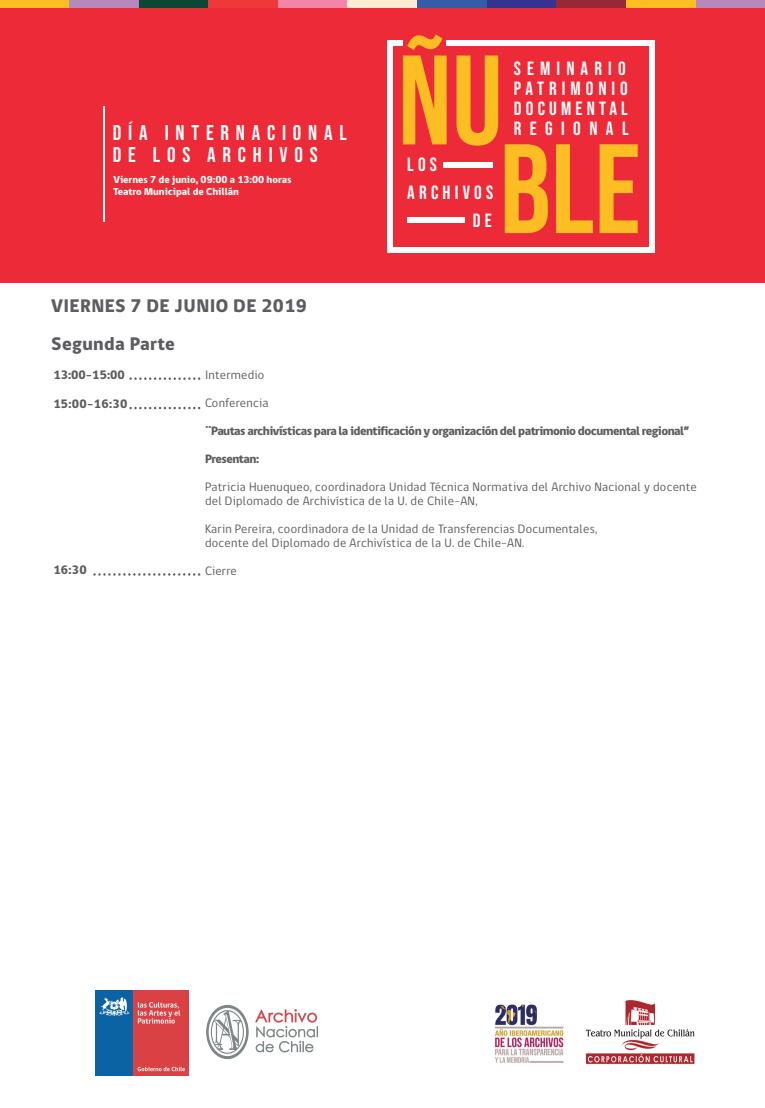
<style>
.page{position:relative;width:765px;height:1108px;background:#fff}
.page>*{position:absolute;margin:0;border:0;box-sizing:border-box;transform-origin:0 0}
.t1{font:21.25px/22.1px "Bebas Neue";letter-spacing:.32em;color:#fff}
.t2{font:19.12px/19.9px "Bebas Neue";letter-spacing:.26em;color:#fff}
.t3{font:19.12px "Bebas Neue";letter-spacing:.22em;color:#fff}
.t4{font:800 18.75px/38px "gob CL";letter-spacing:.02em;color:#5c5d60}
.t5{font:12.5px/14px "gob CL";letter-spacing:.02em;color:#5c5d60}
.t6{font:800 12.5px "gob CL";letter-spacing:-.04em;color:#5c5d60}
.t7{font:800 10.38px/12.4px "gob CL";color:#fff}
</style>
<div class="page">
<img style="left:495px;top:1004px;width:69px;height:59px">
<div style="left:0;top:0;width:765px;height:282px;background:#ed2a38"></div>
<div style="left:95px;top:989px;width:39px;height:86px;background:#0c63a4"></div>
<div style="left:134px;top:989px;width:55px;height:86px;background:#d94144"></div>
<svg style="left:138px;top:1066px;width:47px;height:5px"></svg>
<svg style="left:99px;top:997px;width:30px;height:18px"></svg>
<svg style="left:138px;top:1002px;width:42px;height:21px"></svg>
<svg style="left:255px;top:1009px;width:63px;height:43px"></svg>
<svg style="left:206px;top:1004px;width:43px;height:55px"></svg>
<img style="left:585px;top:1000px;width:110px;height:64px">
<div style="left:0;top:0;width:70px;height:7px;background:#fdbe24"></div>
<div style="left:695px;top:0;width:70px;height:7px;background:#b689bd"></div>
<div style="left:70px;top:0;width:69px;height:7px;background:#b689bd"></div>
<div style="left:139px;top:0;width:70px;height:7px;background:#0a4835"></div>
<div style="left:209px;top:0;width:69px;height:7px;background:#ee383a"></div>
<div style="left:278px;top:0;width:70px;height:7px;background:#f386a8"></div>
<div style="left:348px;top:0;width:69px;height:7px;background:#feebd3"></div>
<div style="left:417px;top:0;width:70px;height:7px;background:#365ba9"></div>
<div style="left:487px;top:0;width:69px;height:7px;background:#34338f"></div>
<div style="left:556px;top:0;width:70px;height:7px;background:#982835"></div>
<div style="left:626px;top:0;width:69px;height:7px;background:#fdbe24"></div>
<svg style="left:403px;top:34px;width:44px;height:110px"></svg>
<svg style="left:457px;top:56px;width:41px;height:90px"></svg>
<svg style="left:505px;top:144px;width:43px;height:89px"></svg>
<svg style="left:556px;top:144px;width:37px;height:89px"></svg>
<svg style="left:600px;top:144px;width:38px;height:89px"></svg>
<div style="left:443px;top:162px;width:50px;height:5px;background:#fff"></div>
<div style="left:407px;top:217px;width:58px;height:6px;background:#fff"></div>
<div style="left:388px;top:247px;width:267px;height:6px;background:#fff"></div>
<div style="left:388px;top:40px;width:15px;height:6px;background:#fff"></div>
<div style="left:388px;top:40px;width:5px;height:213px;background:#fff"></div>
<div style="left:650px;top:40px;width:5px;height:213px;background:#fff"></div>
<div style="left:447px;top:40px;width:208px;height:6px;background:#fff"></div>
<hr style="left:103px;top:106px;width:2px;height:115px;background:#fff">
<svg style="left:131px;top:377px;width:69px;height:3px"></svg>
<svg style="left:131px;top:407px;width:69px;height:2px"></svg>
<svg style="left:94px;top:573px;width:106px;height:2px"></svg>
<h1 class="t1" style="left:113px;top:121px;width:236px">DÍA INTERNACIONAL<br>DE LOS ARCHIVOS</h1>
<p class="t7" style="left:113px;top:173px;width:180px">Viernes 7 de junio, 09:00 a 13:00 horas<br>Teatro Municipal de Chillán</p>
<h2 class="t2" style="left:407px;top:154px;width:31px">LOS</h2>
<h2 class="t3" style="left:407px;top:182px;width:87px">ARCHIVOS</h2>
<h2 class="t2" style="left:473px;top:210px;width:20px">DE</h2>
<h2 class="t2" style="left:514px;top:58px;width:116px">SEMINARIO<br>PATRIMONIO<br>DOCUMENTAL<br>REGIONAL</h2>
<h3 class="t4" style="left:51px;top:287px;width:257px">VIERNES 7 DE JUNIO DE 2019<br>Segunda Parte</h3>
<p class="t5" style="left:205px;top:368px;width:61px">Intermedio</p>
<p class="t5" style="left:205px;top:396px;width:65px">Conferencia</p>
<p class="t6" style="left:205px;top:422px;width:486px">¨Pautas archivísticas para la identificación y organización del patrimonio documental regional”</p>
<p class="t6" style="left:205px;top:450px;width:56px">Presentan:</p>
<p class="t5" style="left:205px;top:480px;width:493px">Patricia Huenuqueo, coordinadora Unidad Técnica Normativa del Archivo Nacional y docente del Diplomado de Archivística de la U. de Chile-AN,</p>
<p class="t5" style="left:205px;top:522px;width:394px">Karin Pereira, coordinadora de la Unidad de Transferencias Documentales, docente del Diplomado de Archivística de la U. de Chile-AN.</p>
<p class="t5" style="left:205px;top:564px;width:33px">Cierre</p>
<p class="t6" style="left:53px;top:366px;width:73px">13:00-15:00</p>
<p class="t6" style="left:53px;top:395px;width:76px">15:00-16:30</p>
<p class="t6" style="left:53px;top:561px;width:35px">16:30</p>
</div>
